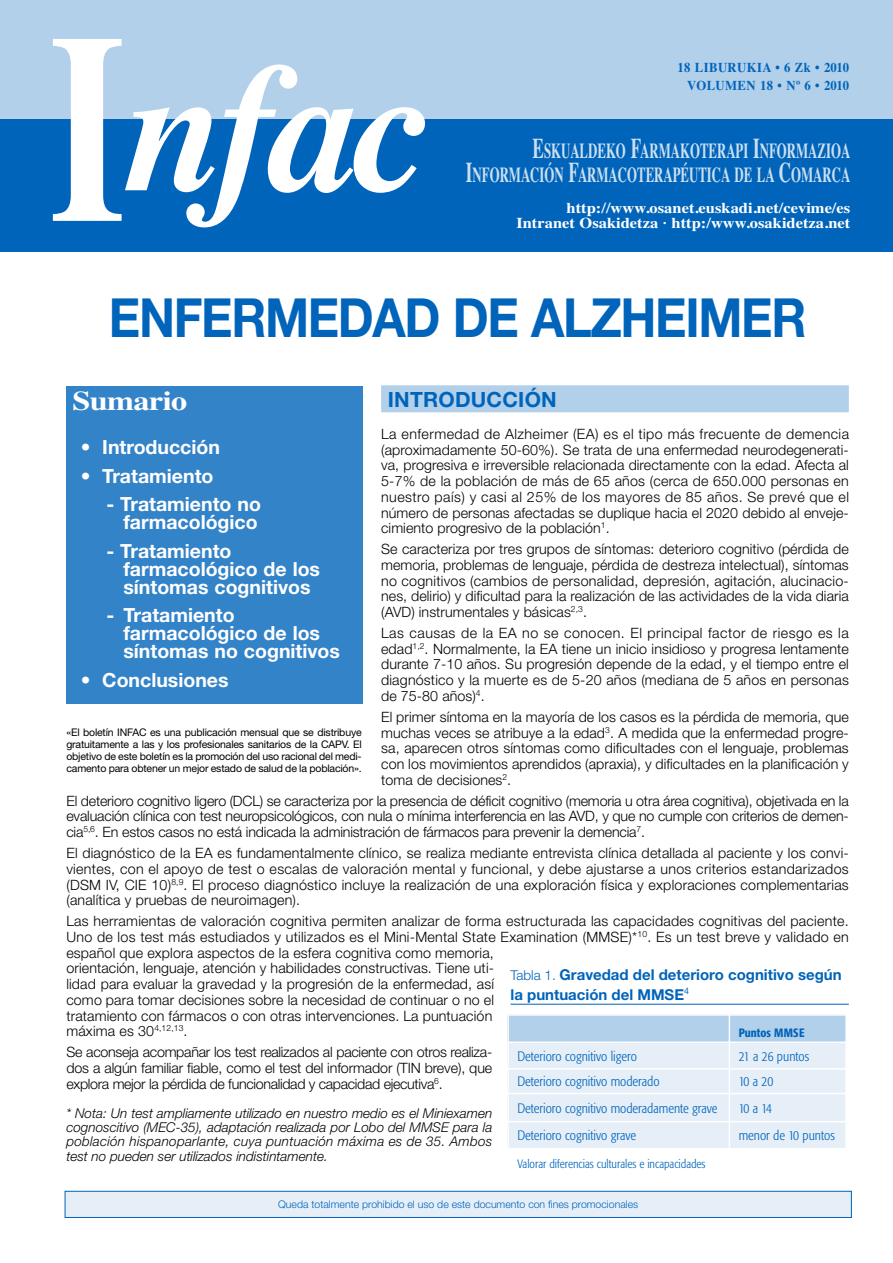
<style>
.page{position:relative;width:893px;height:1263px;background:#fff}
.page>*{position:absolute;margin:0;border:0;box-sizing:border-box;transform-origin:0 0}
.t1{font:italic 700 180px "Times";color:#fff}
.t2{font:700 54px "Helvetica Neue";letter-spacing:-.03em;color:#0064ba;scale:.9 1}
.t3{font:700 27px "Times";letter-spacing:-.02em;color:#fff;scale:1.2 1}
.t4{font:700 21.3px/24px "Times";color:#cce0f1;text-align:right;scale:.6 1}
.t5{font:700 21px "Helvetica Neue";letter-spacing:.01em;color:#0064ba}
.t6{font:700 19.5px/18px "Helvetica Neue";color:#fff}
.t7{font:700 15px "Times";color:#fff;scale:1.1 1}
.t8{font:700 15px/19.5px "Helvetica Neue";color:#0064ba}
.t9{font:300 14.25px/15.8px "Helvetica Neue";letter-spacing:.01em;color:#000;text-align:justify}
.t10{font:italic 300 13.5px/14.2px "Helvetica Neue";color:#000;text-align:justify}
.t11{font:300 condensed 13.5px "Formata";color:#0064ba}
.t12{font:700 13.5px/18px "Times";letter-spacing:.035em;color:#0064ba;text-align:right;scale:.94 1}
.t13{font:300 condensed 12px "Formata";color:#0064ba}
.t14{font:500 condensed 12px "Formata";color:#0064ba}
.t15{font:10.5px/12px "Helvetica Neue";letter-spacing:-.015em;color:#000;text-align:justify}
.t16{font:300 10.5px "Helvetica Neue";color:#0064ba}
.s1{font-style:normal;font-size:269.25px}
.s2{font-size:28.5px}
.s3{font-weight:300;font-size:13.5px}
</style>
<div class="page">
<div style="left:381px;top:385px;width:468px;height:27px;background:#b3d0ea"></div>
<div style="left:66px;top:386px;width:297px;height:318px;background:#3383c8"></div>
<div style="left:65px;top:1191px;width:786px;height:26px;background:#e6eff8"></div>
<div style="left:65px;top:1191px;width:786px;height:27px;border:1px solid #0064ba"></div>
<div style="left:0;top:0;width:892px;height:120px;background:#b3d0ea"></div>
<div style="left:0;top:119px;width:892px;height:132px;background:#0064ba"></div>
<div style="left:507px;top:1014px;width:340px;height:28px;background:#b3d0ea"></div>
<div style="left:507px;top:1042px;width:222px;height:27px;background:#e6eff8"></div>
<div style="left:729px;top:1042px;width:118px;height:27px;background:#e6eff8"></div>
<div style="left:507px;top:1069px;width:222px;height:25px;background:#e6eff8"></div>
<div style="left:729px;top:1069px;width:118px;height:25px;background:#e6eff8"></div>
<div style="left:507px;top:1094px;width:222px;height:28px;background:#e6eff8"></div>
<div style="left:729px;top:1094px;width:118px;height:28px;background:#e6eff8"></div>
<div style="left:507px;top:1122px;width:222px;height:27px;background:#e6eff8"></div>
<div style="left:729px;top:1122px;width:118px;height:27px;background:#e6eff8"></div>
<hr style="left:507px;top:1014px;width:2px;height:158px;background:#fff">
<hr style="left:729px;top:1014px;width:1px;height:136px;background:#fff">
<hr style="left:845px;top:1014px;width:2px;height:158px;background:#fff">
<hr style="left:507px;top:1014px;width:340px;height:2px;background:#fff">
<hr style="left:507px;top:1042px;width:340px;height:1px;background:#fff">
<hr style="left:507px;top:1068px;width:340px;height:2px;background:#fff">
<hr style="left:507px;top:1093px;width:340px;height:1px;background:#fff">
<hr style="left:507px;top:1121px;width:340px;height:1px;background:#fff">
<hr style="left:507px;top:1148px;width:340px;height:2px;background:#fff">
<hr style="left:510px;top:1004px;width:339px;height:1px;background:#0064ba">
<h1 class="t1" style="left:50px;top:64px;width:381px"><span class="s1">I</span>nfac</h1>
<p class="t12" style="left:677px;top:59px;width:184px">18 LIBURUKIA • 6 Zk • 2010<br>VOLUMEN 18 • Nº 6 • 2010</p>
<h3 class="t4" style="left:466px;top:141px;width:642px"><span class="s2">E</span>SKUALDEKO <span class="s2">F</span>ARMAKOTERAPI <span class="s2">I</span>NFORMAZIOA<br><span class="s2">I</span>NFORMACIÓN <span class="s2">F</span>ARMACOTERAPÉUTICA DE LA <span class="s2">C</span>OMARCA</h3>
<p class="t7" style="left:567px;top:203px;width:259px">http://www.osanet.euskadi.net/cevime/es</p>
<p class="t7" style="left:516px;top:218px;width:305px">Intranet Osakidetza · http:/www.osakidetza.net</p>
<h2 class="t2" style="left:109px;top:298px;width:776px">ENFERMEDAD DE ALZHEIMER</h2>
<h3 class="t5" style="left:388px;top:392px;width:170px">INTRODUCCIÓN</h3>
<p class="t9" style="left:381px;top:427px;width:469px">La enfermedad de Alzheimer (EA) es el tipo más frecuente de demencia (aproximadamente 50-60%). Se trata de una enfermedad neurodegenerati&shy;va, progresiva e irreversible relacionada directamente con la edad. Afecta al 5-7% de la población de más de 65 años (cerca de 650.000 personas en nuestro país) y casi al 25% de los mayores de 85 años. Se prevé que el número de personas afectadas se duplique hacia el 2020 debido al enveje&shy;cimiento progresivo de la población<sup>1</sup>.</p>
<p class="t9" style="left:381px;top:543px;width:469px">Se caracteriza por tres grupos de síntomas: deterioro cognitivo (pérdida de memoria, problemas de lenguaje, pérdida de destreza intelectual), síntomas no cognitivos (cambios de personalidad, depresión, agitación, alucinacio&shy;nes, delirio) y dificultad para la realización de las actividades de la vida diaria (AVD) instrumentales y básicas<sup>2,3</sup>.</p>
<p class="t9" style="left:381px;top:626px;width:469px">Las causas de la EA no se conocen. El principal factor de riesgo es la edad<sup>1,2</sup>. Normalmente, la EA tiene un inicio insidioso y progresa lentamente durante 7-10 años. Su progresión depende de la edad, y el tiempo entre el diagnóstico y la muerte es de 5-20 años (mediana de 5 años en personas de 75-80 años)<sup>4</sup>.</p>
<p class="t9" style="left:381px;top:710px;width:469px">El primer síntoma en la mayoría de los casos es la pérdida de memoria, que muchas veces se atribuye a la edad<sup>3</sup>. A medida que la enfermedad progre&shy;sa, aparecen otros síntomas como dificultades con el lenguaje, problemas con los movimientos aprendidos (apraxia), y dificultades en la planificación y toma de decisiones<sup>2</sup>.</p>
<p class="t9" style="left:66px;top:794px;width:784px">El deterioro cognitivo ligero (DCL) se caracteriza por la presencia de déficit cognitivo (memoria u otra área cognitiva), objetivada en la evaluación clínica con test neuropsicológicos, con nula o mínima interferencia en las AVD, y que no cumple con criterios de demen&shy;cia<sup>5,6</sup>. En estos casos no está indicada la administración de fármacos para prevenir la demencia<sup>7</sup>.</p>
<p class="t9" style="left:66px;top:846px;width:784px">El diagnóstico de la EA es fundamentalmente clínico, se realiza mediante entrevista clínica detallada al paciente y los convi&shy;vientes, con el apoyo de test o escalas de valoración mental y funcional, y debe ajustarse a unos criterios estandarizados (DSM IV, CIE 10)<sup>8,9</sup>. El proceso diagnóstico incluye la realización de una exploración física y exploraciones complementarias (analítica y pruebas de neuroimagen).</p>
<p class="t9" style="left:66px;top:915px;width:784px;text-align:left">Las herramientas de valoración cognitiva permiten analizar de forma estructurada las capacidades cognitivas del paciente.<br>Uno de los test más estudiados y utilizados es el Mini-Mental State Examination (MMSE)*<sup>10</sup>. Es un test breve y validado en español que explora aspectos de la esfera cognitiva como memoria,<br>orientación, lenguaje, atención y habilidades constructivas. Tiene uti-<br>lidad para evaluar la gravedad y la progresión de la enfermedad, así<br>como para tomar decisiones sobre la necesidad de continuar o no el<br>tratamiento con fármacos o con otras intervenciones. La puntuación<br>máxima es 30<sup>4,12,13</sup>.</p>
<p class="t9" style="left:66px;top:1046px;width:427px">Se aconseja acompañar los test realizados al paciente con otros realiza&shy;dos a algún familiar fiable, como el test del informador (TIN breve), que explora mejor la pérdida de funcionalidad y capacidad ejecutiva<sup>6</sup>.</p>
<p class="t10" style="left:66px;top:1107px;width:427px">* Nota: Un test ampliamente utilizado en nuestro medio es el Miniexamen cognoscitivo (MEC-35), adaptación realizada por Lobo del MMSE para la población hispanoparlante, cuya puntuación máxima es de 35. Ambos test no pueden ser utilizados indistintamente.</p>
<h3 class="t3" style="left:72px;top:392px;width:97px">Sumario</h3>
<h3 class="t6" style="left:81px;top:440px;width:141px">• Introducción</h3>
<h3 class="t6" style="left:81px;top:468px;width:134px">• Tratamiento</h3>
<h3 class="t6" style="left:106px;top:497px;width:156px;text-align:right">- Tratamiento no farmacológico</h3>
<h3 class="t6" style="left:123px;top:544px;width:198px;text-indent:-17px">- Tratamiento farmacológico de los síntomas cognitivos</h3>
<h3 class="t6" style="left:123px;top:608px;width:218px;text-indent:-17px">- Tratamiento farmacológico de los síntomas no cognitivos</h3>
<h3 class="t6" style="left:81px;top:673px;width:149px">• Conclusiones</h3>
<p class="t15" style="left:66px;top:727px;width:297px">«El boletín INFAC es una publicación mensual que se distribuye gratuitamente a las y los profesionales sanitarios de la CAPV. El objetivo de este boletín es la promoción del uso racional del medi&shy;camento para obtener un mejor estado de salud de la población».</p>
<p class="t8" style="left:510px;top:966px;width:333px"><span class="s3">Tabla 1.</span> Gravedad del deterioro cognitivo según la puntuación del MMSE<sup>4</sup></p>
<p class="t14" style="left:739px;top:1028px;width:67px">Puntos MMSE</p>
<p class="t11" style="left:517px;top:1050px;width:121px">Deterioro cognitivo ligero</p>
<p class="t11" style="left:739px;top:1050px;width:72px">21 a 26 puntos</p>
<p class="t11" style="left:517px;top:1076px;width:144px">Deterioro cognitivo moderado</p>
<p class="t11" style="left:739px;top:1076px;width:36px">10 a 20</p>
<p class="t11" style="left:517px;top:1102px;width:202px">Deterioro cognitivo moderadamente grave</p>
<p class="t11" style="left:739px;top:1102px;width:35px">10 a 14</p>
<p class="t11" style="left:517px;top:1130px;width:120px">Deterioro cognitivo grave</p>
<p class="t11" style="left:739px;top:1130px;width:98px">menor de 10 puntos</p>
<p class="t13" style="left:517px;top:1159px;width:190px">Valorar diferencias culturales e incapacidades</p>
<p class="t16" style="left:278px;top:1201px;width:362px">Queda totalmente prohibido el uso de este documento con fines promocionales</p>
</div>
